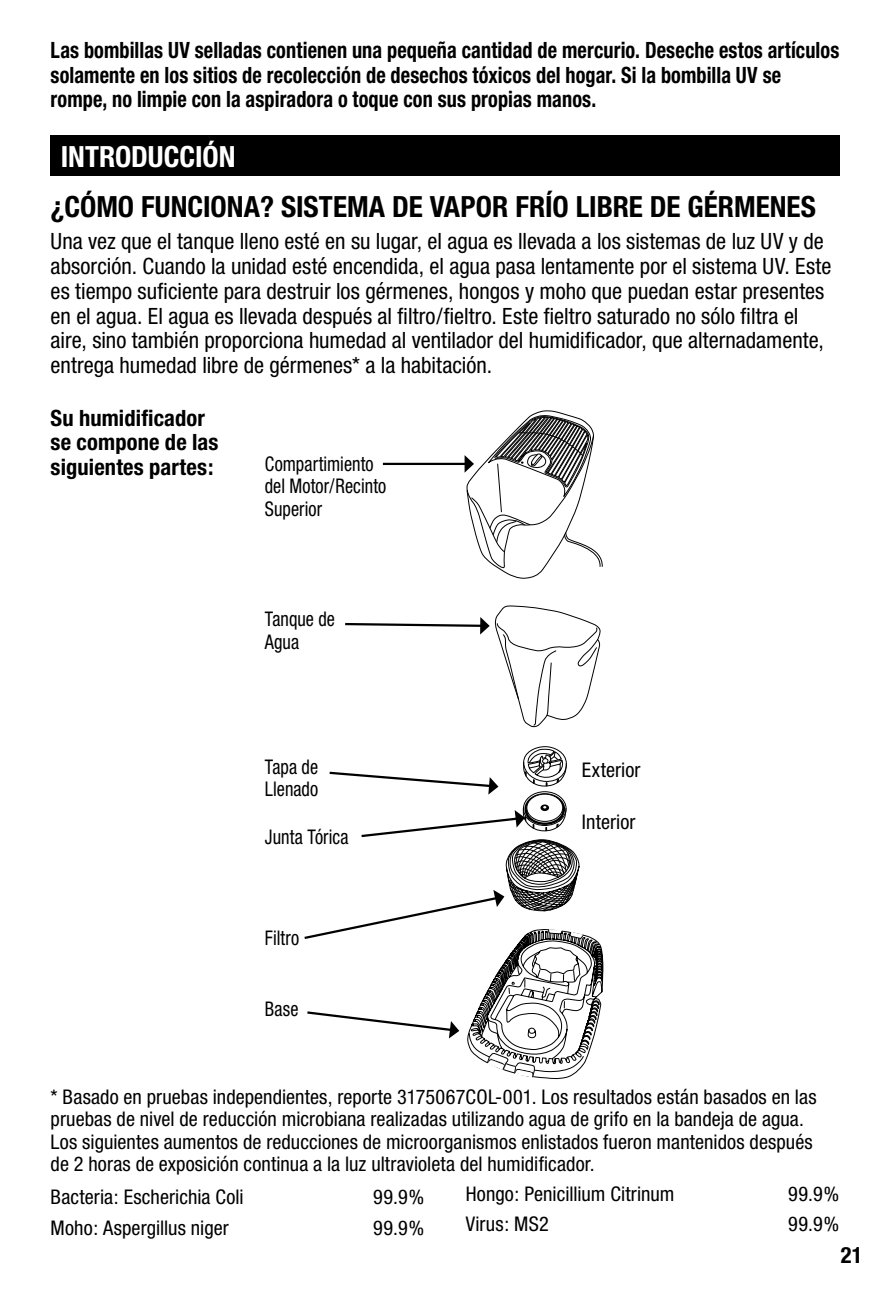
<style>
.page{position:relative;width:891px;height:1296px;background:#fff}
.page>*{position:absolute;margin:0;border:0;box-sizing:border-box;transform-origin:0 0}
.t1{font:700 condensed 29.25px "Helvetica Neue";color:#000}
.t2{font:700 condensed 29.25px "Helvetica Neue";letter-spacing:-.005em;color:#fff}
.t3{font:condensed 22.5px/24.8px "Helvetica Neue";color:#000}
.t4{font:700 condensed 22.5px/24.8px "Helvetica Neue";letter-spacing:.005em;color:#000;scale:.9 1}
.t5{font:700 condensed 22.5px/24.8px "Helvetica Neue";letter-spacing:.005em;color:#000}
.t6{font:condensed 20.25px/22.5px "Helvetica Neue";letter-spacing:.005em;color:#000}
.t7{font:condensed 20.25px/22.5px "Helvetica Neue";letter-spacing:.005em;color:#000;scale:.9 1}
</style>
<div class="page">
<svg style="left:523px;top:746px;width:44px;height:41px"></svg>
<div style="left:523px;top:791px;width:44px;height:35px;border:1px solid #000;border-radius:50%"></div>
<div style="left:524px;top:793px;width:41px;height:32px;border:2px solid #000;border-radius:50%"></div>
<div style="left:527px;top:794px;width:36px;height:27px;background:#fff;border-radius:50%"></div>
<div style="left:527px;top:794px;width:36px;height:28px;border:1px solid #000;border-radius:50%"></div>
<svg style="left:540px;top:804px;width:9px;height:7px"></svg>
<div style="left:51px;top:135px;width:789px;height:41px;background:#000"></div>
<hr style="left:383px;top:463px;width:83px;height:2px;background:#000">
<svg style="left:465px;top:410px;width:138px;height:169px"></svg>
<svg style="left:345px;top:606px;width:256px;height:122px"></svg>
<svg style="left:304px;top:806px;width:299px;height:274px"></svg>
<svg style="left:329px;top:771px;width:169px;height:24px"></svg>
<p class="t4" style="left:51px;top:37px;width:878px">Las bombillas UV selladas contienen una pequeña cantidad de mercurio. Deseche estos artículos solamente en los sitios de recolección de desechos tóxicos del hogar. Si la bombilla UV se rompe, no limpie con la aspiradora o toque con sus propias manos.</p>
<h1 class="t2" style="left:61px;top:138px;width:176px">INTRODUCCIÓN</h1>
<h1 class="t1" style="left:51px;top:189px;width:767px">¿CÓMO FUNCIONA? SISTEMA DE VAPOR FRÍO LIBRE DE GÉRMENES</h1>
<p class="t3" style="left:51px;top:229px;width:782px">Una vez que el tanque lleno esté en su lugar, el agua es llevada a los sistemas de luz UV y de absorción. Cuando la unidad esté encendida, el agua pasa lentamente por el sistema UV. Este es tiempo suficiente para destruir los gérmenes, hongos y moho que puedan estar presentes en el agua. El agua es llevada después al filtro/fieltro. Este fieltro saturado no sólo filtra el aire, sino también proporciona humedad al ventilador del humidificador, que alternadamente, entrega humedad libre de gérmenes* a la habitación.</p>
<p class="t5" style="left:51px;top:405px;width:169px">Su humidificador se compone de las siguientes partes:</p>
<p class="t7" style="left:265px;top:452px;width:137px">Compartimiento del Motor/Recinto<br>Superior</p>
<p class="t7" style="left:265px;top:608px;width:79px">Tanque de<br>Agua</p>
<p class="t7" style="left:265px;top:755px;width:61px">Tapa de<br>Llenado</p>
<p class="t7" style="left:265px;top:826px;width:95px">Junta Tórica</p>
<p class="t7" style="left:265px;top:926px;width:40px">Filtro</p>
<p class="t7" style="left:265px;top:998px;width:39px">Base</p>
<p class="t6" style="left:582px;top:759px;width:60px">Exterior</p>
<p class="t6" style="left:582px;top:810px;width:55px">Interior</p>
<p class="t6" style="left:51px;top:1085px;width:767px">* Basado en pruebas independientes, reporte 3175067COL-001. Los resultados están basados en las pruebas de nivel de reducción microbiana realizadas utilizando agua de grifo en la bandeja de agua.<br>Los siguientes aumentos de reducciones de microorganismos enlistados fueron mantenidos después de 2 horas de exposición continua a la luz ultravioleta del humidificador.</p>
<p class="t6" style="left:51px;top:1186px;width:195px">Bacteria: Escherichia Coli</p>
<p class="t6" style="left:373px;top:1186px;width:52px">99.9%</p>
<p class="t6" style="left:51px;top:1216px;width:180px">Moho: Aspergillus niger</p>
<p class="t6" style="left:373px;top:1216px;width:52px">99.9%</p>
<p class="t6" style="left:466px;top:1182px;width:210px">Hongo: Penicillium Citrinum</p>
<p class="t6" style="left:788px;top:1182px;width:52px">99.9%</p>
<p class="t6" style="left:466px;top:1213px;width:85px">Virus: MS2</p>
<p class="t6" style="left:788px;top:1213px;width:52px">99.9%</p>
<p class="t5" style="left:841px;top:1242px;width:23px">21</p>
</div>
